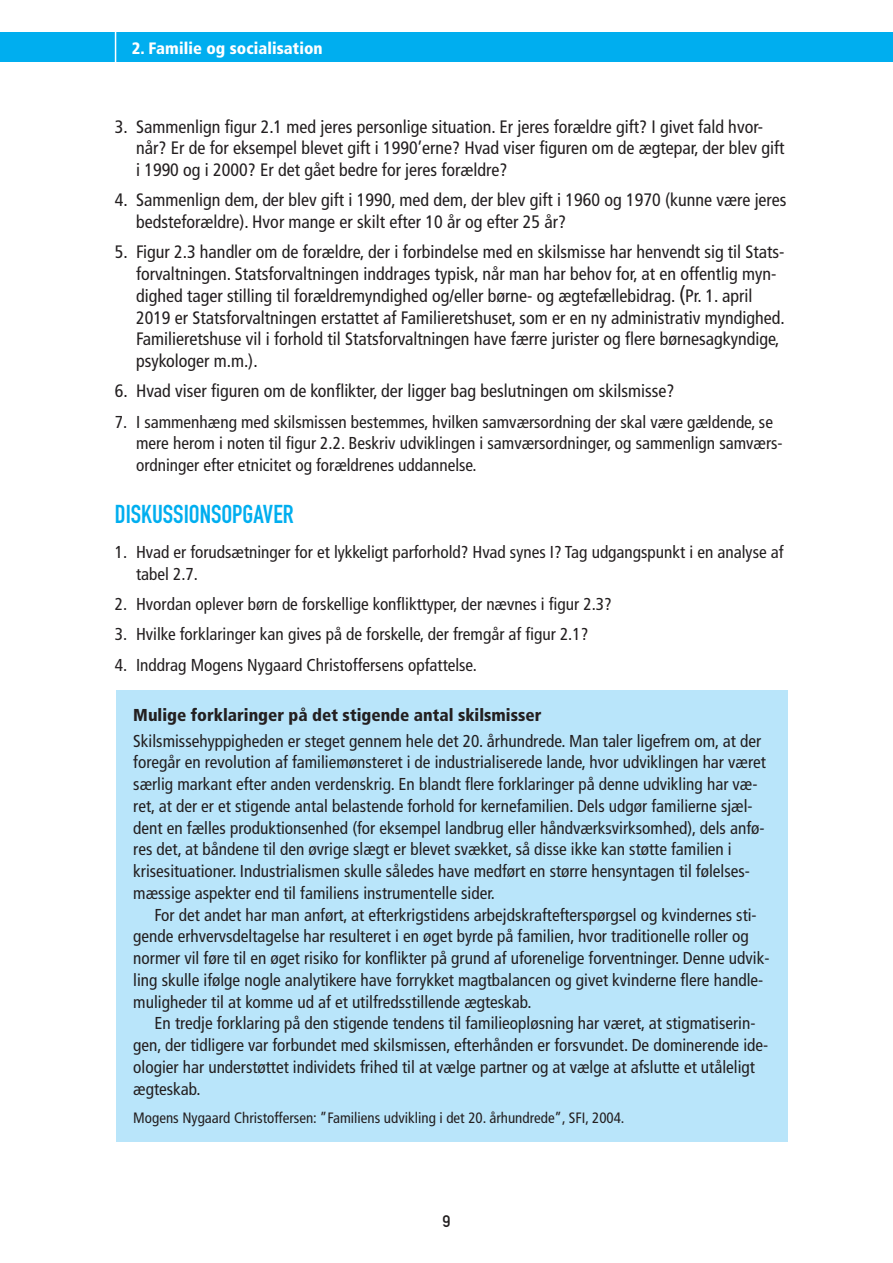
<style>
.page{position:relative;width:893px;height:1263px;background:#fff}
.page>*{position:absolute;margin:0;border:0;box-sizing:border-box;transform-origin:0 0}
.t1{font:25.5px "DIN Engschrift";color:#00aeef}
.t2{font:condensed 18px/21.8px "Frutiger";color:#231f20}
.t3{font:condensed 17.25px/21.8px "Frutiger";color:#231f20}
.t4{font:900 condensed 17.25px "Frutiger";color:#231f20}
.t5{font:900 condensed 16.5px "Frutiger";letter-spacing:.005em;color:#fff}
.t6{font:16.5px "DIN Mittelschrift Alternate";color:#231f20}
.t7{font:condensed 15px "Frutiger";color:#231f20}
.s1{font-size:22.5px}
</style>
<div class="page">
<div style="left:0;top:32px;width:893px;height:30px;background:#00aeef"></div>
<hr style="left:115px;top:30px;width:1px;height:42px;background:#fff">
<div style="left:116px;top:691px;width:672px;height:451px;background:#b9e5fa"></div>
<p class="t5" style="left:132px;top:39px;width:192px">2. Familie og socialisation</p>
<p class="t2" style="left:136px;top:116px;width:650px;text-indent:-21px">3. Sammenlign figur 2.1 med jeres personlige situation. Er jeres forældre gift? I givet fald hvor&shy;når? Er de for eksempel blevet gift i 1990’erne? Hvad viser figuren om de ægtepar, der blev gift i 1990 og i 2000? Er det gået bedre for jeres forældre?</p>
<p class="t2" style="left:136px;top:189px;width:652px;text-indent:-21px">4. Sammenlign dem, der blev gift i 1990, med dem, der blev gift i 1960 og 1970 (kunne være jeres bedsteforældre). Hvor mange er skilt efter 10 år og efter 25 år?</p>
<p class="t2" style="left:136px;top:241px;width:650px;text-indent:-21px">5. Figur 2.3 handler om de forældre, der i forbindelse med en skilsmisse har henvendt sig til Stats&shy;forvaltningen. Statsforvaltningen inddrages typisk, når man har behov for, at en offentlig myn&shy;dighed tager stilling til forældremyndighed og/eller børne- og ægtefællebidrag. <span class="s1">(</span>Pr. 1. april 2019 er Statsforvaltningen erstattet af Familieretshuset, som er en ny administrativ myndighed.<br>Familieretshuse vil i forhold til Statsforvaltningen have færre jurister og flere børnesagkyndige, psykologer m.m.).</p>
<p class="t2" style="left:115px;top:380px;width:561px">6. Hvad viser figuren om de konflikter, der ligger bag beslutningen om skilsmisse?</p>
<p class="t3" style="left:136px;top:411px;width:648px;text-indent:-21px">7. I sammenhæng med skilsmissen bestemmes, hvilken samværsordning der skal være gældende, se mere herom i noten til figur 2.2. Beskriv udviklingen i samværsordninger, og sammenlign samværs&shy;ordninger efter etnicitet og forældrenes uddannelse.</p>
<h1 class="t1" style="left:115px;top:500px;width:180px">DISKUSSIONSOPGAVER</h1>
<p class="t3" style="left:136px;top:541px;width:649px;text-indent:-21px">1. Hvad er forudsætninger for et lykkeligt parforhold? Hvad synes I? Tag udgangspunkt i en analyse af tabel 2.7.</p>
<p class="t3" style="left:115px;top:593px;width:498px">2. Hvordan oplever børn de forskellige konflikttyper, der nævnes i figur 2.3?</p>
<p class="t3" style="left:115px;top:623px;width:475px">3. Hvilke forklaringer kan gives på de forskelle, der fremgår af figur 2.1?</p>
<p class="t3" style="left:115px;top:654px;width:363px">4. Inddrag Mogens Nygaard Christoffersens opfattelse.</p>
<p class="t4" style="left:133px;top:704px;width:410px">Mulige forklaringer på det stigende antal skilsmisser</p>
<p class="t3" style="left:133px;top:730px;width:634px">Skilsmissehyppigheden er steget gennem hele det 20. århundrede. Man taler ligefrem om, at der foregår en revolution af familiemønsteret i de industrialiserede lande, hvor udviklingen har været særlig markant efter anden verdenskrig. En blandt flere forklaringer på denne udvikling har væ&shy;ret, at der er et stigende antal belastende forhold for kernefamilien. Dels udgør familierne sjæl&shy;dent en fælles produktionsenhed (for eksempel landbrug eller håndværksvirksomhed), dels anfø&shy;res det, at båndene til den øvrige slægt er blevet svækket, så disse ikke kan støtte familien i krisesituationer. Industrialismen skulle således have medført en større hensyntagen til følelses&shy;mæssige aspekter end til familiens instrumentelle sider.</p>
<p class="t3" style="left:133px;top:904px;width:638px;text-indent:21px">For det andet har man anført, at efterkrigstidens arbejdskraftefterspørgsel og kvindernes sti&shy;gende erhvervsdeltagelse har resulteret i en øget byrde på familien, hvor traditionelle roller og normer vil føre til en øget risiko for konflikter på grund af uforenelige forventninger. Denne udvik&shy;ling skulle ifølge nogle analytikere have forrykket magtbalancen og givet kvinderne flere handle&shy;muligheder til at komme ud af et utilfredsstillende ægteskab.</p>
<p class="t3" style="left:133px;top:1013px;width:636px;text-indent:21px">En tredje forklaring på den stigende tendens til familieopløsning har været, at stigmatiserin&shy;gen, der tidligere var forbundet med skilsmissen, efterhånden er forsvundet. De dominerende ide&shy;ologier har understøttet individets frihed til at vælge partner og at vælge at afslutte et utåleligt ægteskab.</p>
<p class="t7" style="left:133px;top:1109px;width:493px">Mogens Nygaard Christoffersen: ”Familiens udvikling i det 20. århundrede”, SFI, 2004.</p>
<p class="t6" style="left:442px;top:1212px;width:9px">9</p>
</div>
